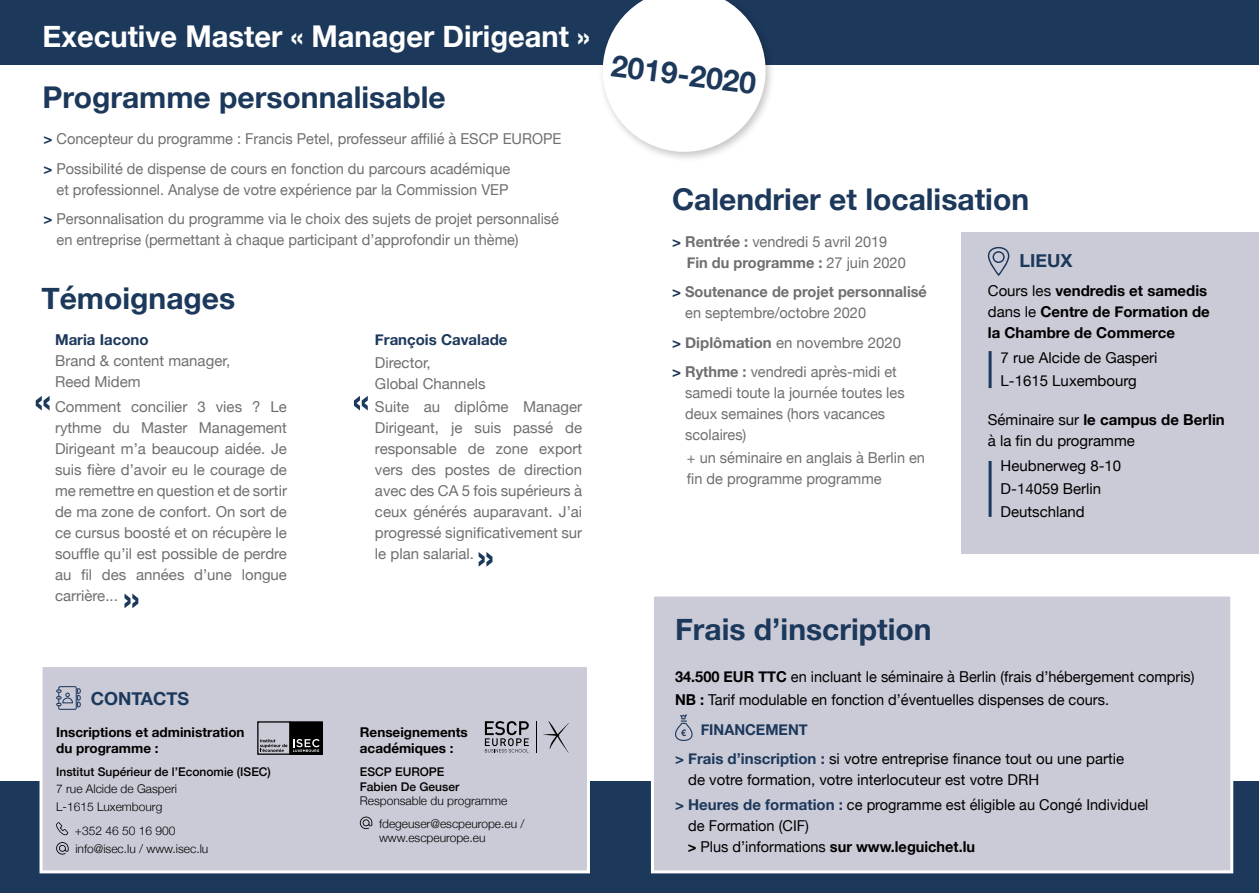
<style>
.page{position:relative;width:1259px;height:893px;background:#fff}
.page>*{position:absolute;margin:0;border:0;box-sizing:border-box;transform-origin:0 0}
.t1{font:700 30px "Helvetica Neue";color:#1c385b}
.t2{font:700 30px "Helvetica Neue";color:#fff}
.t3{font:700 18px "Helvetica Neue";color:#1c385b}
.t4{font:15px/21px "Helvetica Neue";color:#706f6f}
.t5{font:15px/23.1px "Helvetica Neue";color:#000}
.t6{font:700 15px/21px "Helvetica Neue";color:#000}
.t7{font:700 15px/21px "Helvetica Neue";color:#706f6f}
.t8{font:700 15px "Helvetica Neue";color:#1c385b}
.t9{font:700 13.5px/16.2px "Helvetica Neue";color:#000}
.t10{font:300 12px/18.6px "Helvetica Neue";color:#000}
.t11{font:500 12px/14.4px "Helvetica Neue";color:#000}
.s1{font-weight:700;color:#1c385b}
.s2{font-weight:700}
.s3{color:#1c385b}
.s4{font-weight:400}
.s5{font-weight:700;font-size:9px;color:#1c385b}
</style>
<div class="page">
<div style="left:0;top:781px;width:1259px;height:112px;background:#1c385b"></div>
<div style="left:651px;top:596px;width:583px;height:278px;background:#cbcbd7"></div>
<svg style="left:675px;top:714px;width:18px;height:27px"></svg>
<div style="left:961px;top:232px;width:298px;height:322px;background:#cbcbd7"></div>
<svg style="left:988px;top:247px;width:21px;height:29px"></svg>
<hr style="left:988px;top:351px;width:3px;height:37px;background:#1c385b">
<hr style="left:988px;top:461px;width:3px;height:56px;background:#1c385b">
<div style="left:39px;top:667px;width:551px;height:207px;background:#cbcbd7"></div>
<div style="left:0;top:0;width:1259px;height:64px;background:#1c385b"></div>
<svg style="left:36px;top:396px;width:14px;height:14px"></svg>
<svg style="left:354px;top:396px;width:14px;height:14px"></svg>
<svg style="left:124px;top:594px;width:14px;height:14px"></svg>
<svg style="left:478px;top:552px;width:14px;height:15px"></svg>
<div style="left:598px;top:0;width:178px;height:163px;background:#000;opacity:.23"></div>
<svg style="left:598px;top:0;width:172px;height:157px"></svg>
<svg style="left:56px;top:686px;width:25px;height:24px"></svg>
<svg style="left:56px;top:822px;width:12px;height:13px"></svg>
<svg style="left:56px;top:842px;width:13px;height:13px"></svg>
<div style="left:257px;top:721px;width:34px;height:34px;border:1px solid #000"></div>
<svg style="left:260px;top:739px;width:27px;height:13px"></svg>
<div style="left:290px;top:722px;width:32px;height:32px;background:#000"></div>
<div style="left:289px;top:721px;width:34px;height:34px;border:1px solid #000"></div>
<svg style="left:293px;top:739px;width:27px;height:13px"></svg>
<svg style="left:360px;top:817px;width:12px;height:12px"></svg>
<svg style="left:543px;top:721px;width:26px;height:32px"></svg>
<svg style="left:485px;top:721px;width:44px;height:31px"></svg>
<hr style="left:536px;top:721px;width:1px;height:32px;background:#000">
<h1 class="t2" style="left:43px;top:13px;width:549px">Executive Master « Manager Dirigeant »</h1>
<h1 class="t1" style="left:43px;top:74px;width:405px">Programme personnalisable</h1>
<p class="t4" style="left:43px;top:125px;width:519px;line-height:29.5px"><span class="s1">&gt;</span> Concepteur du programme : Francis Petel, professeur affilié à ESCP EUROPE <span class="s1">&gt;</span> Possibilité de dispense de cours en fonction du parcours académique</p>
<p class="t4" style="left:43px;top:176px;width:517px;line-height:29.5px;text-indent:13px">et professionnel. Analyse de votre expérience par la Commission VEP<br><span class="s1">&gt;</span> Personnalisation du programme via le choix des sujets de projet personnalisé</p>
<p class="t4" style="left:57px;top:230px;width:463px">en entreprise (permettant à chaque participant d’approfondir un thème)</p>
<h1 class="t1" style="left:41px;top:275px;width:195px">Témoignages</h1>
<p class="t8" style="left:55px;top:328px;width:95px">Maria Iacono</p>
<p class="t4" style="left:55px;top:351px;width:177px">Brand &amp; content manager,<br>Reed Midem</p>
<p class="t8" style="left:375px;top:328px;width:134px">François Cavalade</p>
<p class="t4" style="left:375px;top:353px;width:112px">Director,<br>Global Channels</p>
<p class="t4" style="left:55px;top:397px;width:233px;text-align:justify">Comment concilier 3 vies ? Le rythme du Master Management Dirigeant m’a beaucoup aidée. Je suis fière d’avoir eu le courage de me remettre en question et de sortir de ma zone de confort. On sort de ce cursus boosté et on récupère le souffle qu’il est possible de perdre au fil des années d’une longue carrière...</p>
<p class="t4" style="left:375px;top:397px;width:209px;text-align:justify">Suite au diplôme Manager Dirigeant, je suis passé de responsable de zone export vers des postes de direction avec des CA 5 fois supérieurs à ceux générés auparavant. J’ai progressé significativement sur le plan salarial.</p>
<p class="t3" style="left:91px;top:684px;width:100px">CONTACTS</p>
<p class="t9" style="left:56px;top:724px;width:190px">Inscriptions et administration du programme :</p>
<p class="t11" style="left:56px;top:764px;width:216px">Institut Supérieur de l’Economie (ISEC)</p>
<p class="t10" style="left:56px;top:778px;width:122px">7 rue Alcide de Gasperi<br>L-1615 Luxembourg</p>
<p class="t10" style="left:75px;top:820px;width:135px">+352 46 50 16 900 info@isec.lu / www.isec.lu</p>
<p class="t9" style="left:360px;top:724px;width:109px">Renseignements académiques :</p>
<p class="t11" style="left:360px;top:764px;width:101px">ESCP EUROPE<br>Fabien De Geuser</p>
<p class="t10" style="left:379px;top:788px;width:147px;line-height:23px;text-indent:-19px">Responsable du programme fdegeuser@escpeurope.eu /</p>
<p class="t10" style="left:379px;top:828px;width:108px">www.escpeurope.eu</p>
<h1 class="t1" style="left:614px;top:42px;width:147px;rotate:7deg">2019-2020</h1>
<h1 class="t1" style="left:672px;top:176px;width:359px">Calendrier et localisation</h1>
<p class="t4" style="left:687px;top:232px;width:220px;text-indent:-15px"><span class="s1">&gt;</span> <span class="s2">Rentrée :</span> vendredi 5 avril 2019<br><span class="s2">Fin du programme :</span> 27 juin 2020</p>
<p class="t7" style="left:685px;top:282px;width:243px;text-indent:-13px"><span class="s3">&gt;</span> Soutenance de projet personnalisé <span class="s4">en septembre/octobre 2020</span></p>
<p class="t4" style="left:672px;top:328px;width:231px;line-height:29.5px"><span class="s1">&gt;</span> <span class="s2">Diplômation</span> en novembre 2020 <span class="s1">&gt;</span> <span class="s2">Rythme :</span> vendredi après-midi et</p>
<p class="t4" style="left:685px;top:383px;width:221px">samedi toute la journée toutes les deux semaines (hors vacances scolaires)</p>
<p class="t4" style="left:687px;top:448px;width:240px">+ un séminaire en anglais à Berlin en fin de programme programme</p>
<p class="t3" style="left:1019px;top:246px;width:54px">LIEUX</p>
<p class="t6" style="left:988px;top:281px;width:223px"><span class="s4">Cours les</span> vendredis et samedis <span class="s4">dans le</span> Centre de Formation de la Chambre de Commerce</p>
<p class="t5" style="left:1000px;top:347px;width:158px">7 rue Alcide de Gasperi<br>L-1615 Luxembourg</p>
<p class="t5" style="left:988px;top:409px;width:238px;line-height:21px">Séminaire sur <span class="s2">le campus de Berlin </span>à la fin du programme</p>
<p class="t5" style="left:1000px;top:455px;width:122px">Heubnerweg 8-10<br>D-14059 Berlin<br>Deutschland</p>
<h1 class="t1" style="left:675px;top:605px;width:258px">Frais d’inscription</h1>
<p class="t5" style="left:675px;top:666px;width:521px"><span class="s2">34.500 EUR TTC</span> en incluant le séminaire à Berlin (frais d’hébergement compris)<br><span class="s2">NB :</span> Tarif modulable en fonction d’éventuelles dispenses de cours.</p>
<p class="t5" style="left:675px;top:715px;width:451px;line-height:29.5px;text-indent:6px"><span class="s5">€</span> <span class="s1">FINANCEMENT<br>&gt; Frais d’inscription :</span> si votre entreprise finance tout ou une partie</p>
<p class="t5" style="left:675px;top:768px;width:475px;line-height:25.2px;text-indent:13px">de votre formation, votre interlocuteur est votre DRH<br><span class="s1">&gt; Heures de formation :</span> ce programme est éligible au Congé Individuel</p>
<p class="t5" style="left:688px;top:816px;width:289px;line-height:21px">de Formation (CIF)<br><span class="s2">&gt;</span> Plus d’informations <span class="s2">sur www.leguichet.lu</span></p>
</div>
